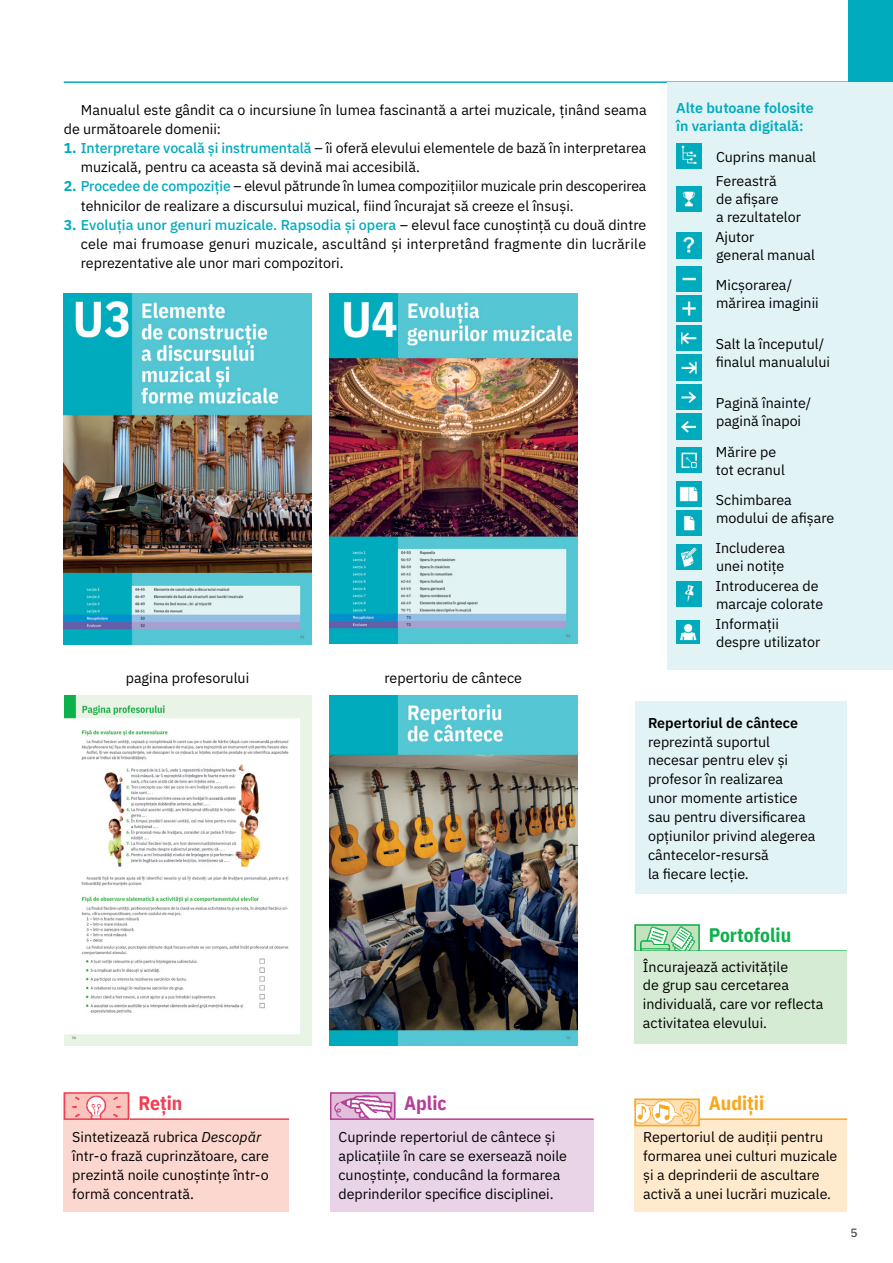
<style>
.page{position:relative;width:893px;height:1263px;background:#fff}
.page>*{position:absolute;margin:0;border:0;box-sizing:border-box;transform-origin:0 0}
.t1{font:700 19.5px "IBM Plex Sans Cond";color:#0db14b}
.t2{font:700 19.5px "IBM Plex Sans Cond";color:#faa61a}
.t3{font:700 19.5px "IBM Plex Sans Cond";color:#ef4056}
.t4{font:700 19.5px "IBM Plex Sans Cond";color:#b43e97}
.t5{font:14.25px/19.2px "IBM Plex Sans";color:#000}
.t6{font:600 14.25px/18px "IBM Plex Sans";color:#00abbd}
.t7{font:600 14.25px "IBM Plex Sans";color:#000}
.t8{font:500 12px "IBM Plex Mono";color:#4d4d4f}
.s1{font-weight:700;color:#00abbd}
.s2{font-weight:500;color:#00abbd}
.s3{font-style:italic}
</style>
<div class="page">
<img style="left:64px;top:293px;width:248px;height:351px">
<img style="left:330px;top:293px;width:247px;height:350px">
<hr style="left:64px;top:81px;width:808px;height:2px;background:#00abbd">
<div style="left:848px;top:0;width:45px;height:83px;background:#00abbd"></div>
<div style="left:635px;top:1120px;width:212px;height:92px;background:#ffeacd"></div>
<hr style="left:635px;top:1118px;width:212px;height:2px;background:#faa61a">
<img style="left:637px;top:1101px;width:60px;height:22px">
<div style="left:634px;top:1098px;width:66px;height:28px;border:2px solid #faa61a"></div>
<hr style="left:634px;top:950px;width:213px;height:2px;background:#0db14b">
<img style="left:637px;top:927px;width:60px;height:22px">
<div style="left:634px;top:924px;width:66px;height:28px;border:2px solid #0db14b"></div>
<div style="left:634px;top:952px;width:213px;height:92px;background:#d6ebd4"></div>
<img style="left:330px;top:696px;width:247px;height:350px">
<div style="left:668px;top:83px;width:225px;height:587px;background:#e2f3f5"></div>
<img style="left:676px;top:144px;width:25px;height:25px">
<img style="left:676px;top:186px;width:25px;height:25px">
<img style="left:676px;top:233px;width:25px;height:25px">
<img style="left:676px;top:266px;width:25px;height:26px">
<img style="left:676px;top:296px;width:25px;height:25px">
<img style="left:676px;top:325px;width:25px;height:26px">
<img style="left:676px;top:355px;width:25px;height:25px">
<img style="left:676px;top:384px;width:25px;height:26px">
<img style="left:676px;top:414px;width:25px;height:25px">
<img style="left:676px;top:447px;width:25px;height:26px">
<img style="left:676px;top:481px;width:25px;height:25px">
<img style="left:676px;top:510px;width:25px;height:26px">
<img style="left:676px;top:544px;width:25px;height:25px">
<img style="left:676px;top:582px;width:25px;height:25px">
<img style="left:676px;top:620px;width:23px;height:23px">
<img style="left:64px;top:696px;width:248px;height:350px">
<div style="left:635px;top:702px;width:212px;height:192px;background:#e2f3f5"></div>
<div style="left:64px;top:1120px;width:225px;height:92px;background:#fcd7d0"></div>
<hr style="left:64px;top:1118px;width:225px;height:2px;background:#ef4056">
<img style="left:67px;top:1095px;width:59px;height:22px">
<div style="left:64px;top:1092px;width:65px;height:28px;border:2px solid #ef4056"></div>
<div style="left:330px;top:1120px;width:264px;height:92px;background:#e9d3e7"></div>
<hr style="left:330px;top:1118px;width:264px;height:2px;background:#b43e97">
<img style="left:333px;top:1095px;width:59px;height:22px">
<div style="left:330px;top:1092px;width:65px;height:28px;border:2px solid #b43e97"></div>
<p class="t5" style="left:64px;top:99px;width:584px;text-indent:17px">Manualul este gândit ca o incursiune în lumea fascinantă a artei muzicale, ținând seama de următoarele domenii:</p>
<p class="t5" style="left:81px;top:137px;width:567px;text-indent:-17px"><span class="s1">1.</span> <span class="s2">Interpretare vocală și instrumentală</span> – îi oferă elevului elementele de bază în interpretarea muzicală, pentru ca aceasta să devină mai accesibilă.</p>
<p class="t5" style="left:81px;top:176px;width:567px;text-indent:-17px"><span class="s1">2.</span> <span class="s2">Procedee de compoziție</span> – elevul pătrunde în lumea compozițiilor muzicale prin descoperirea tehnicilor de realizare a discursului muzical, fiind încurajat să creeze el însuși.</p>
<p class="t5" style="left:81px;top:214px;width:567px;text-align:justify;text-indent:-17px"><span class="s1">3.</span> <span class="s2">Evoluția unor genuri muzicale. Rapsodia și opera</span> – elevul face cunoștință cu două dintre cele mai frumoase genuri muzicale, ascultând și interpretând fragmente din lucrările reprezentative ale unor mari compozitori.</p>
<p class="t5" style="left:126px;top:667px;width:125px">pagina profesorului</p>
<p class="t5" style="left:384px;top:667px;width:139px">repertoriu de cântece</p>
<p class="t6" style="left:676px;top:98px;width:139px">Alte butoane folosite în varianta digitală:</p>
<p class="t5" style="left:716px;top:143px;width:102px;line-height:24.6px">Cuprins manual<br>Fereastră</p>
<p class="t5" style="left:716px;top:189px;width:86px;line-height:18px">de afișare<br>a rezultatelor</p>
<p class="t5" style="left:715px;top:227px;width:101px;line-height:18px">Ajutor<br>general manual</p>
<p class="t5" style="left:716px;top:275px;width:104px;line-height:18px">Micșorarea/ mărirea imaginii</p>
<p class="t5" style="left:716px;top:334px;width:116px;line-height:18px">Salt la începutul/ finalul manualului</p>
<p class="t5" style="left:716px;top:393px;width:97px;line-height:18px">Pagină înainte/ pagină înapoi</p>
<p class="t5" style="left:716px;top:441px;width:71px;line-height:18px">Mărire pe tot ecranul</p>
<p class="t5" style="left:716px;top:490px;width:120px;line-height:18px">Schimbarea modului de afișare</p>
<p class="t5" style="left:715px;top:538px;width:71px;line-height:18px">Includerea unei notițe</p>
<p class="t5" style="left:715px;top:576px;width:109px;line-height:18px">Introducerea de marcaje colorate</p>
<p class="t5" style="left:715px;top:613px;width:106px;line-height:18px">Informații despre utilizator</p>
<p class="t7" style="left:648px;top:711px;width:152px">Repertoriul de cântece</p>
<p class="t5" style="left:648px;top:731px;width:169px">reprezintă suportul necesar pentru elev și profesor în realizarea unor momente artistice sau pentru diversificarea opțiunilor privind alegerea cântecelor‑resursă<br>la fiecare lecție.</p>
<h1 class="t1" style="left:709px;top:919px;width:84px">Portofoliu</h1>
<p class="t5" style="left:643px;top:956px;width:182px">Încurajează activitățile<br>de grup sau cercetarea individuală, care vor reflecta activitatea elevului.</p>
<h1 class="t3" style="left:138px;top:1087px;width:46px">Rețin</h1>
<p class="t5" style="left:72px;top:1126px;width:198px">Sintetizează rubrica <span class="s3">Descopăr </span>într-o frază cuprinzătoare, care prezintă noile cunoștințe într-o formă concentrată.</p>
<h1 class="t4" style="left:404px;top:1087px;width:44px">Aplic</h1>
<p class="t5" style="left:338px;top:1126px;width:230px">Cuprinde repertoriul de cântece și aplicațiile în care se exersează noile cunoștințe, conducând la formarea deprinderilor specifice disciplinei.</p>
<h1 class="t2" style="left:709px;top:1087px;width:57px">Audiții</h1>
<p class="t5" style="left:643px;top:1126px;width:196px">Repertoriul de audiții pentru formarea unei culturi muzicale și a deprinderii de ascultare activă a unei lucrări muzicale.</p>
<p class="t8" style="left:850px;top:1224px;width:9px">5</p>
</div>
